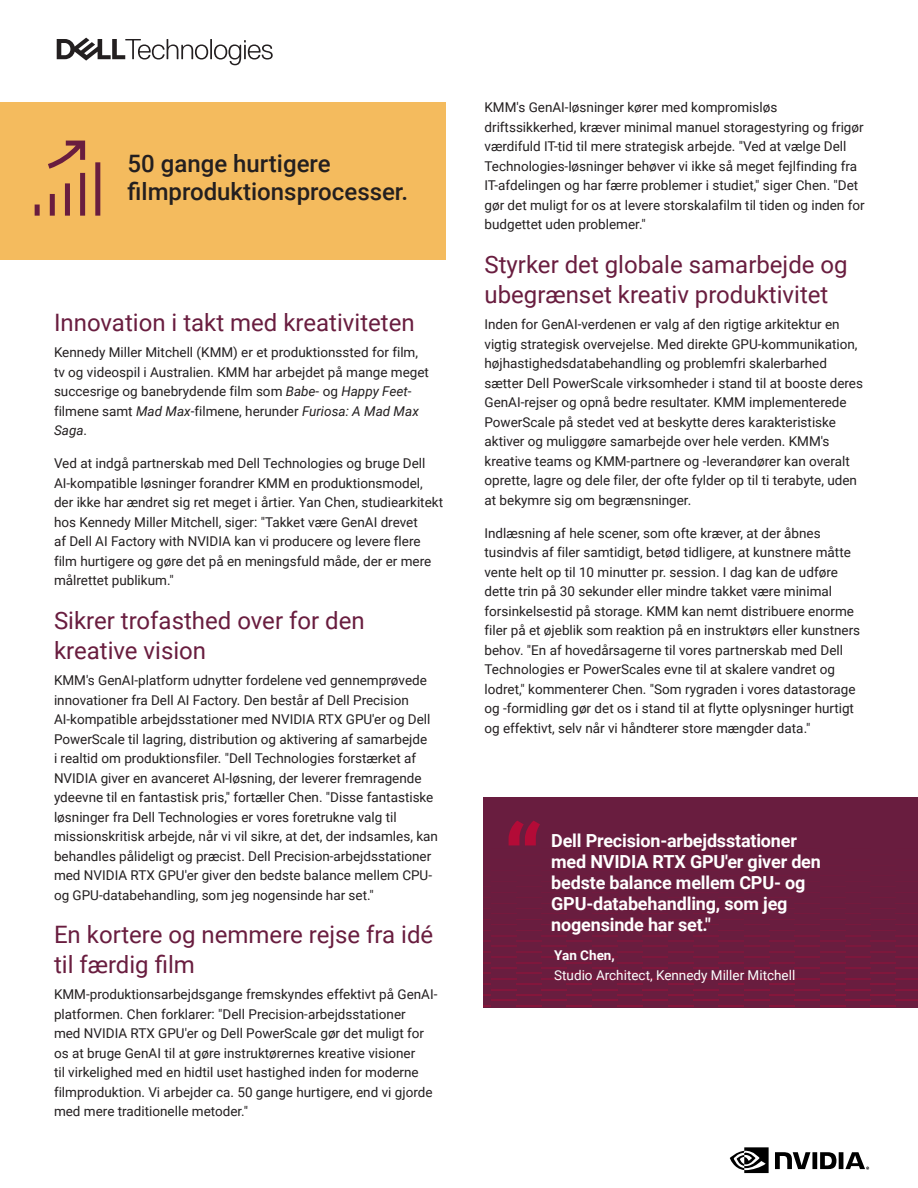
<style>
.page{position:relative;width:918px;height:1188px;background:#fff}
.page>*{position:absolute;margin:0;border:0;box-sizing:border-box;transform-origin:0 0}
.Page_2_Section_Header{font:24px/30px "Roboto";color:#691d3f}
.Paragraph_Style_1{font:500 24px/28.8px "Roboto";color:#231f20}
.Page_2-3_Section_Header{font:24px "Roboto";color:#691d3f}
.Pull_Quote{font:700 18px/21px "Roboto";letter-spacing:-.01em;color:#fff}
.Page_2_Body{font:13.5px/19.5px "Roboto";color:#231f20}
.Quote_Attribution{font:13.5px "Roboto";color:#fff}
.Quote_Attribution-2{font:700 13.5px "Roboto";color:#fff}
.s1{font-style:italic}
</style>
<div class="page">
<svg style="left:57px;top:38px;width:216px;height:27px"></svg>
<div style="left:0;top:102px;width:446px;height:157px;background:#f4bb5e"></div>
<svg style="left:35px;top:141px;width:65px;height:75px"></svg>
<div style="left:484px;top:797px;width:434px;height:210px;background:#691d3f"></div>
<svg style="left:693px;top:1000px;width:26px;height:1px"></svg>
<hr style="left:693px;top:978px;width:26px;height:2px;background:#b30b37">
<svg style="left:693px;top:989px;width:26px;height:1px"></svg>
<hr style="left:693px;top:967px;width:26px;height:2px;background:#b30b37">
<hr style="left:668px;top:1005px;width:25px;height:2px;background:#b30b37">
<hr style="left:668px;top:983px;width:25px;height:2px;background:#b30b37">
<hr style="left:668px;top:994px;width:25px;height:2px;background:#b30b37">
<svg style="left:668px;top:973px;width:25px;height:1px"></svg>
<svg style="left:643px;top:1000px;width:25px;height:1px"></svg>
<hr style="left:643px;top:978px;width:25px;height:2px;background:#b30b37">
<svg style="left:643px;top:989px;width:25px;height:1px"></svg>
<hr style="left:643px;top:967px;width:25px;height:2px;background:#b30b37">
<hr style="left:617px;top:1005px;width:26px;height:2px;background:#b30b37">
<hr style="left:617px;top:983px;width:26px;height:2px;background:#b30b37">
<hr style="left:617px;top:994px;width:26px;height:2px;background:#b30b37">
<svg style="left:617px;top:973px;width:26px;height:1px"></svg>
<svg style="left:592px;top:1000px;width:25px;height:1px"></svg>
<hr style="left:592px;top:978px;width:25px;height:2px;background:#b30b37">
<svg style="left:592px;top:989px;width:25px;height:1px"></svg>
<hr style="left:592px;top:967px;width:25px;height:2px;background:#b30b37">
<hr style="left:567px;top:1005px;width:25px;height:2px;background:#b30b37">
<hr style="left:567px;top:983px;width:25px;height:2px;background:#b30b37">
<hr style="left:567px;top:994px;width:25px;height:2px;background:#b30b37">
<svg style="left:567px;top:973px;width:25px;height:1px"></svg>
<svg style="left:542px;top:1000px;width:25px;height:1px"></svg>
<hr style="left:542px;top:978px;width:25px;height:2px;background:#b30b37">
<svg style="left:542px;top:989px;width:25px;height:1px"></svg>
<hr style="left:542px;top:967px;width:25px;height:2px;background:#b30b37">
<svg style="left:896px;top:1000px;width:22px;height:1px"></svg>
<hr style="left:896px;top:978px;width:22px;height:2px;background:#b30b37">
<svg style="left:896px;top:989px;width:22px;height:1px"></svg>
<hr style="left:896px;top:967px;width:22px;height:2px;background:#b30b37">
<hr style="left:871px;top:1005px;width:25px;height:2px;background:#b30b37">
<hr style="left:871px;top:983px;width:25px;height:2px;background:#b30b37">
<hr style="left:871px;top:994px;width:25px;height:2px;background:#b30b37">
<svg style="left:871px;top:973px;width:25px;height:1px"></svg>
<svg style="left:845px;top:1000px;width:26px;height:1px"></svg>
<hr style="left:845px;top:978px;width:26px;height:2px;background:#b30b37">
<svg style="left:845px;top:989px;width:26px;height:1px"></svg>
<hr style="left:845px;top:967px;width:26px;height:2px;background:#b30b37">
<hr style="left:820px;top:1005px;width:25px;height:2px;background:#b30b37">
<hr style="left:820px;top:983px;width:25px;height:2px;background:#b30b37">
<hr style="left:820px;top:994px;width:25px;height:2px;background:#b30b37">
<svg style="left:820px;top:973px;width:25px;height:1px"></svg>
<svg style="left:795px;top:1000px;width:25px;height:1px"></svg>
<hr style="left:795px;top:978px;width:25px;height:2px;background:#b30b37">
<svg style="left:795px;top:989px;width:25px;height:1px"></svg>
<hr style="left:795px;top:967px;width:25px;height:2px;background:#b30b37">
<hr style="left:769px;top:1005px;width:26px;height:2px;background:#b30b37">
<hr style="left:769px;top:983px;width:26px;height:2px;background:#b30b37">
<hr style="left:769px;top:994px;width:26px;height:2px;background:#b30b37">
<svg style="left:769px;top:973px;width:26px;height:1px"></svg>
<svg style="left:744px;top:1000px;width:25px;height:1px"></svg>
<hr style="left:744px;top:978px;width:25px;height:2px;background:#b30b37">
<svg style="left:744px;top:989px;width:25px;height:1px"></svg>
<hr style="left:744px;top:967px;width:25px;height:2px;background:#b30b37">
<hr style="left:719px;top:1005px;width:25px;height:2px;background:#b30b37">
<hr style="left:719px;top:983px;width:25px;height:2px;background:#b30b37">
<hr style="left:719px;top:994px;width:25px;height:2px;background:#b30b37">
<svg style="left:719px;top:973px;width:25px;height:1px"></svg>
<hr style="left:516px;top:1005px;width:26px;height:2px;background:#b30b37">
<hr style="left:516px;top:983px;width:26px;height:2px;background:#b30b37">
<hr style="left:516px;top:994px;width:26px;height:2px;background:#b30b37">
<svg style="left:516px;top:973px;width:26px;height:1px"></svg>
<hr style="left:491px;top:978px;width:25px;height:2px;background:#b30b37">
<hr style="left:491px;top:967px;width:25px;height:2px;background:#b30b37">
<svg style="left:484px;top:983px;width:32px;height:24px"></svg>
<svg style="left:484px;top:821px;width:434px;height:142px"></svg>
<svg style="left:775px;top:1152px;width:94px;height:18px"></svg>
<svg style="left:730px;top:1147px;width:39px;height:26px"></svg>
<p class="Paragraph_Style_1" style="left:128px;top:148px;width:282px">50 gange hurtigere filmproduktionsprocesser.</p>
<h2 class="Page_2-3_Section_Header" style="left:54px;top:306px;width:362px">Innovation i takt med kreativiteten</h2>
<p class="Page_2_Body" style="left:54px;top:342px;width:377px">Kennedy Miller Mitchell (KMM) er et produktionssted for film, tv og videospil i Australien. KMM har arbejdet på mange meget succesrige og banebrydende film som <span class="s1">Babe</span>- og <span class="s1">Happy Feet&shy;</span>filmene samt <span class="s1">Mad Max</span>-filmene, herunder <span class="s1">Furiosa: A Mad Max Saga</span>.</p>
<p class="Page_2_Body" style="left:54px;top:453px;width:391px">Ved at indgå partnerskab med Dell Technologies og bruge Dell AI-kompatible løsninger forandrer KMM en produktionsmodel, der ikke har ændret sig ret meget i årtier. Yan Chen, studiearkitekt hos Kennedy Miller Mitchell, siger: "Takket være GenAI drevet<br>af Dell AI Factory with NVIDIA kan vi producere og levere flere film hurtigere og gøre det på en meningsfuld måde, der er mere målrettet publikum."</p>
<h2 class="Page_2_Section_Header" style="left:54px;top:605px;width:312px">Sikrer trofasthed over for den kreative vision</h2>
<p class="Page_2_Body" style="left:54px;top:670px;width:385px">KMM's GenAI-platform udnytter fordelene ved gennemprøvede innovationer fra Dell AI Factory. Den består af Dell Precision AI-kompatible arbejdsstationer med NVIDIA RTX GPU'er og Dell PowerScale til lagring, distribution og aktivering af samarbejde<br>i realtid om produktionsfiler. "Dell Technologies forstærket af NVIDIA giver en avanceret AI-løsning, der leverer fremragende ydeevne til en fantastisk pris," fortæller Chen. "Disse fantastiske løsninger fra Dell Technologies er vores foretrukne valg til missionskritisk arbejde, når vi vil sikre, at det, der indsamles, kan behandles pålideligt og præcist. Dell Precision-arbejdsstationer med NVIDIA RTX GPU'er giver den bedste balance mellem CPU&shy;og GPU-databehandling, som jeg nogensinde har set."</p>
<h2 class="Page_2_Section_Header" style="left:54px;top:919px;width:381px">En kortere og nemmere rejse fra idé til færdig film</h2>
<p class="Page_2_Body" style="left:54px;top:984px;width:385px">KMM-produktionsarbejdsgange fremskyndes effektivt på GenAI&shy;platformen. Chen forklarer: "Dell Precision-arbejdsstationer<br>med NVIDIA RTX GPU'er og Dell PowerScale gør det muligt for os at bruge GenAI til at gøre instruktørernes kreative visioner<br>til virkelighed med en hidtil uset hastighed inden for moderne filmproduktion. Vi arbejder ca. 50 gange hurtigere, end vi gjorde med mere traditionelle metoder."</p>
<p class="Page_2_Body" style="left:484px;top:97px;width:382px">KMM's GenAI-løsninger kører med kompromisløs driftssikkerhed, kræver minimal manuel storagestyring og frigør værdifuld IT-tid til mere strategisk arbejde. "Ved at vælge Dell Technologies-løsninger behøver vi ikke så meget fejlfinding fra IT-afdelingen og har færre problemer i studiet," siger Chen. "Det gør det muligt for os at levere storskalafilm til tiden og inden for budgettet uden problemer."</p>
<h2 class="Page_2_Section_Header" style="left:484px;top:249px;width:365px">Styrker det globale samarbejde og ubegrænset kreativ produktivitet</h2>
<p class="Page_2_Body" style="left:484px;top:314px;width:380px">Inden for GenAI-verdenen er valg af den rigtige arkitektur en vigtig strategisk overvejelse. Med direkte GPU-kommunikation, højhastighedsdatabehandling og problemfri skalerbarhed sætter Dell PowerScale virksomheder i stand til at booste deres GenAI-rejser og opnå bedre resultater. KMM implementerede PowerScale på stedet ved at beskytte deres karakteristiske aktiver og muliggøre samarbejde over hele verden. KMM's kreative teams og KMM-partnere og -leverandører kan overalt oprette, lagre og dele filer, der ofte fylder op til ti terabyte, uden at bekymre sig om begrænsninger.</p>
<p class="Page_2_Body" style="left:484px;top:523px;width:377px">Indlæsning af hele scener, som ofte kræver, at der åbnes tusindvis af filer samtidigt, betød tidligere, at kunstnere måtte vente helt op til 10 minutter pr. session. I dag kan de udføre dette trin på 30 sekunder eller mindre takket være minimal forsinkelsestid på storage. KMM kan nemt distribuere enorme filer på et øjeblik som reaktion på en instruktørs eller kunstners behov. "En af hovedårsagerne til vores partnerskab med Dell Technologies er PowerScales evne til at skalere vandret og lodret," kommenterer Chen. "Som rygraden i vores datastorage og -formidling gør det os i stand til at flytte oplysninger hurtigt og effektivt, selv når vi håndterer store mængder data."</p>
<p class="Pull_Quote" style="left:551px;top:829px;width:271px">Dell Precision-arbejdsstationer med NVIDIA RTX GPU'er giver den bedste balance mellem CPU- og<br>GPU-databehandling, som jeg nogensinde har set."</p>
<p class="Quote_Attribution-2" style="left:554px;top:946px;width:62px">Yan Chen,</p>
<p class="Quote_Attribution" style="left:554px;top:966px;width:243px">Studio Architect, Kennedy Miller Mitchell</p>
</div>
